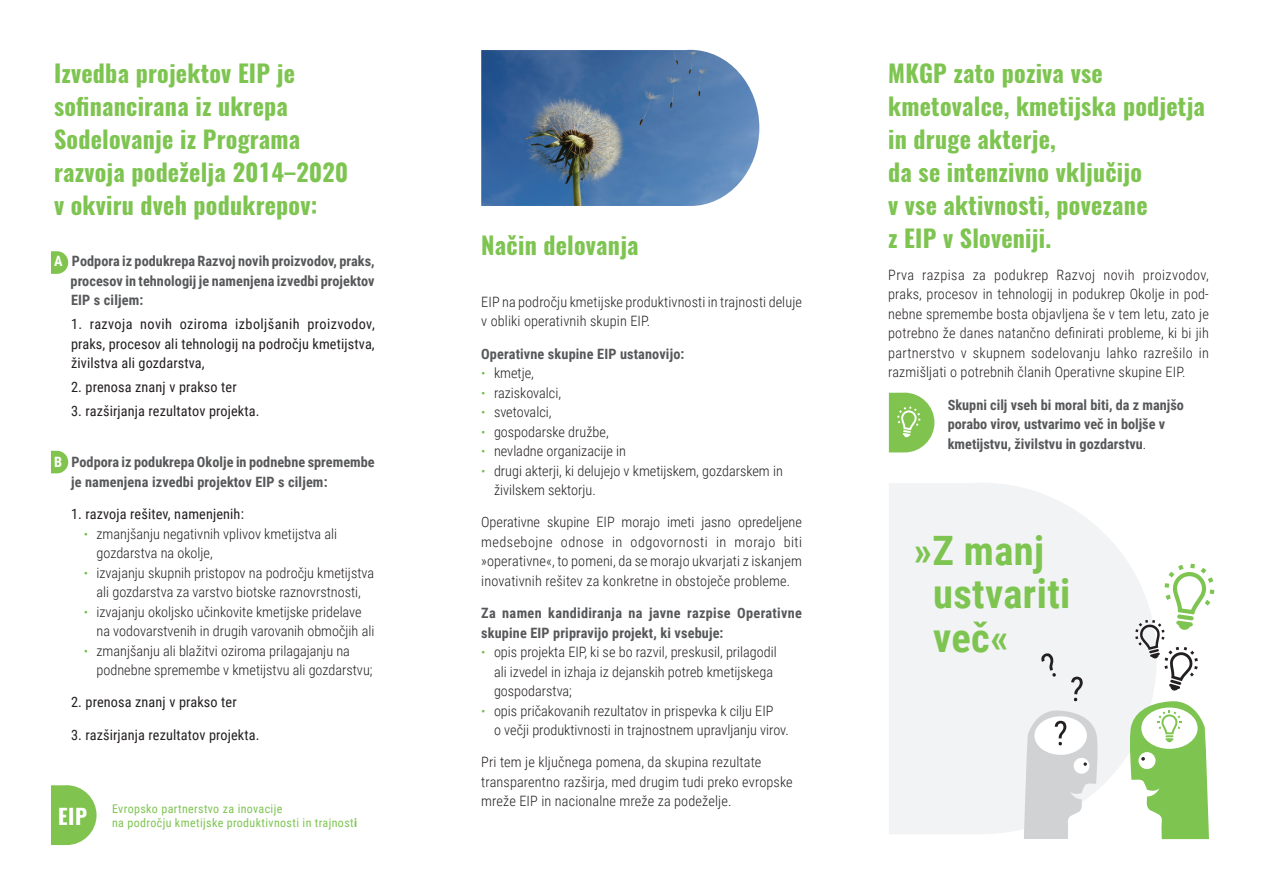
<style>
.page{position:relative;width:1263px;height:893px;background:#fff}
.page>*{position:absolute;margin:0;border:0;box-sizing:border-box;transform-origin:0 0}
.t1{font:700 40.5px/43.5px "Roboto Condensed";letter-spacing:.01em;color:#7ec451}
.t2{font:700 24px/33px "Oswald";letter-spacing:.01em;color:#7ec451}
.t3{font:700 21.15px "Oswald";color:#fff}
.t4{font:300 14.25px/19.5px "Roboto Condensed";color:#231f20}
.t5{font:700 14.25px/19.5px "Roboto Condensed";letter-spacing:.005em;color:#57585a}
.t6{font:14.25px/19.5px "Roboto Condensed";letter-spacing:.01em;color:#231f20;text-align:justify}
.t7{font:12px/13.5px "Roboto Condensed";letter-spacing:.03em;color:#7ec451}
.s1{font-size:22.5px}
.s2{color:#fff}
.s3{font-size:13.5px;color:#71bf44}
.s4{font-weight:700}
.s5{font-weight:300;color:#231f20}
</style>
<div class="page">
<svg style="left:889px;top:483px;width:264px;height:351px;fill:#f2f3f4"></svg>
<svg style="left:1024px;top:709px;width:75px;height:130px"></svg>
<svg style="left:1071px;top:677px;width:12px;height:24px"></svg>
<svg style="left:1041px;top:653px;width:15px;height:24px"></svg>
<svg style="left:1128px;top:699px;width:81px;height:140px"></svg>
<svg style="left:1135px;top:564px;width:79px;height:127px"></svg>
<img style="left:481px;top:50px;width:278px;height:156px">
<svg style="left:51px;top:251px;width:17px;height:23px"></svg>
<svg style="left:51px;top:451px;width:17px;height:22px"></svg>
<svg style="left:51px;top:785px;width:46px;height:60px"></svg>
<svg style="left:889px;top:393px;width:45px;height:59px"></svg>
<h2 class="t2" style="left:54px;top:58px;width:295px">Izvedba projektov EIP je sofinancirana iz ukrepa<br>Sodelovanje iz Programa razvoja podeželja 2014<span class="s1">–</span>2020 v okviru dveh podukrepov:</h2>
<p class="t5" style="left:71px;top:251px;width:306px;text-align:justify;text-indent:-17px"><span class="s2">A</span> Podpora iz podukrepa Razvoj novih proizvodov, praks, procesov in tehnologij je namenjena izvedbi projektov EIP s ciljem:</p>
<p class="t6" style="left:71px;top:314px;width:305px">1. razvoja novih oziroma izboljšanih proizvodov, praks, procesov ali tehnologij na področju kmetijstva, živilstva ali gozdarstva,</p>
<p class="t6" style="left:71px;top:377px;width:167px">2. prenosa znanj v prakso ter</p>
<p class="t6" style="left:71px;top:400px;width:190px">3. razširjanja rezultatov projekta.</p>
<p class="t5" style="left:71px;top:452px;width:305px;text-indent:-17px"><span class="s2">B</span> Podpora iz podukrepa Okolje in podnebne spremembe je namenjena izvedbi projektov EIP s ciljem:</p>
<p class="t6" style="left:71px;top:504px;width:174px">1. razvoja rešitev, namenjenih:</p>
<p class="t4" style="left:97px;top:523px;width:242px;text-indent:-13px"><span class="s3">•</span> zmanjšanju negativnih vplivov kmetijstva ali gozdarstva na okolje,</p>
<p class="t4" style="left:84px;top:562px;width:292px;text-align:center"><span class="s3">•</span> izvajanju skupnih pristopov na področju kmetijstva ali gozdarstva za varstvo biotske raznovrstnosti,</p>
<p class="t4" style="left:97px;top:601px;width:279px;text-indent:-13px"><span class="s3">•</span> izvajanju okoljsko učinkovite kmetijske pridelave na vodovarstvenih in drugih varovanih območjih ali</p>
<p class="t4" style="left:97px;top:640px;width:277px;text-indent:-13px"><span class="s3">•</span> zmanjšanju ali blažitvi oziroma prilagajanju na podnebne spremembe v kmetijstvu ali gozdarstvu;</p>
<p class="t6" style="left:71px;top:692px;width:167px">2. prenosa znanj v prakso ter</p>
<p class="t6" style="left:71px;top:724px;width:190px">3. razširjanja rezultatov projekta.</p>
<h3 class="t3" style="left:58px;top:806px;width:31px">EIP</h3>
<p class="t7" style="left:112px;top:802px;width:246px">Evropsko partnerstvo za inovacije<br>na področju kmetijske produktivnosti in trajnost<span class="s4">i</span></p>
<h2 class="t2" style="left:481px;top:230px;width:159px">Način delovanja</h2>
<p class="t4" style="left:481px;top:291px;width:322px">EIP na področju kmetijske produktivnosti in trajnosti deluje v obliki operativnih skupin EIP.</p>
<p class="t5" style="left:481px;top:343px;width:205px">Operativne skupine EIP ustanovijo:</p>
<p class="t4" style="left:481px;top:363px;width:54px"><span class="s3">•</span> kmetje,</p>
<p class="t4" style="left:481px;top:382px;width:81px"><span class="s3">•</span> raziskovalci,</p>
<p class="t4" style="left:481px;top:402px;width:72px"><span class="s3">•</span> svetovalci,</p>
<p class="t4" style="left:481px;top:421px;width:129px"><span class="s3">•</span> gospodarske družbe,</p>
<p class="t4" style="left:481px;top:441px;width:146px"><span class="s3">•</span> nevladne organizacije in</p>
<p class="t4" style="left:494px;top:460px;width:290px;text-indent:-13px"><span class="s3">•</span> drugi akterji, ki delujejo v kmetijskem, gozdarskem in živilskem sektorju.</p>
<p class="t4" style="left:481px;top:512px;width:322px;text-align:justify">Operativne skupine EIP morajo imeti jasno opredeljene medsebojne odnose in odgovornosti in morajo biti »operativne«, to pomeni, da se morajo ukvarjati z iskanjem inovativnih rešitev za konkretne in obstoječe probleme.</p>
<p class="t5" style="left:481px;top:603px;width:322px">Za namen kandidiranja na javne razpise Operativne skupine EIP pripravijo projekt, ki vsebuje:</p>
<p class="t4" style="left:494px;top:642px;width:284px;text-indent:-13px"><span class="s3">•</span> opis projekta EIP, ki se bo razvil, preskusil, prilagodil ali izvedel in izhaja iz dejanskih potreb kmetijskega gospodarstva;</p>
<p class="t4" style="left:494px;top:700px;width:296px;text-indent:-13px"><span class="s3">•</span> opis pričakovanih rezultatov in prispevka k cilju EIP<br>o večji produktivnosti in trajnostnem upravljanju virov.</p>
<p class="t4" style="left:481px;top:752px;width:313px">Pri tem je ključnega pomena, da skupina rezultate transparentno razširja, med drugim tudi preko evropske mreže EIP in nacionalne mreže za podeželje.</p>
<h2 class="t2" style="left:888px;top:58px;width:318px">MKGP zato poziva vse kmetovalce, kmetijska podjetja in druge akterje,<br>da se intenzivno vključijo<br>v vse aktivnosti, povezane<br>z EIP v Sloveniji.</h2>
<p class="t4" style="left:888px;top:264px;width:322px;text-align:justify">Prva razpisa za podukrep Razvoj novih proizvodov, praks, procesov in tehnologij in podukrep Okolje in pod&shy;nebne spremembe bosta objavljena še v tem letu, zato je potrebno že danes natančno definirati probleme, ki bi jih partnerstvo v skupnem sodelovanju lahko razrešilo in razmišljati o potrebnih članih Operativne skupine EIP.</p>
<p class="t5" style="left:948px;top:394px;width:238px">Skupni cilj vseh bi moral biti, da z manjšo porabo virov, ustvarimo več in boljše v kmetijstvu, živilstvu in gozdarstvu<span class="s5">.</span></p>
<h1 class="t1" style="left:933px;top:527px;width:139px;text-indent:-19px">»Z manj ustvariti več«</h1>
</div>
